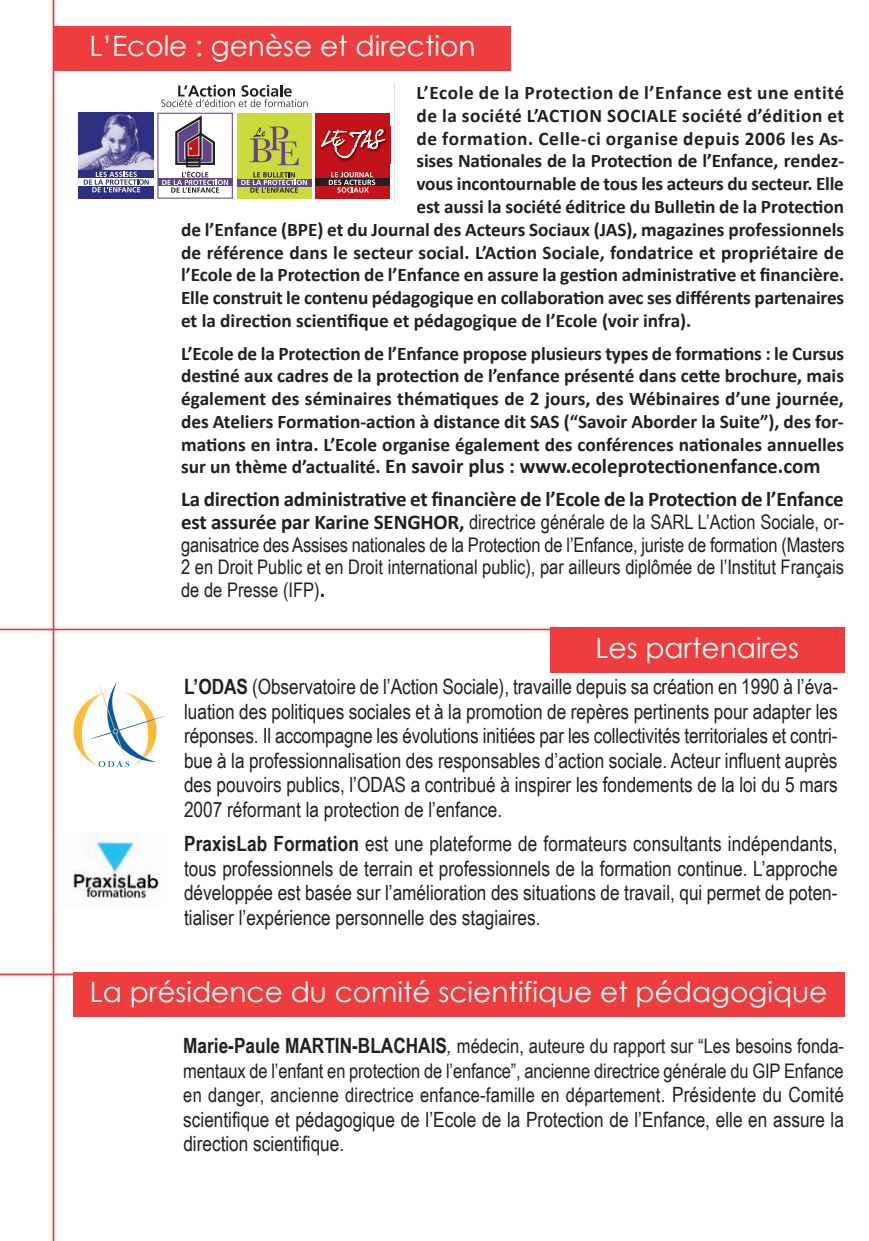
<style>
.page{position:relative;width:869px;height:1241px;background:#fff}
.page>*{position:absolute;margin:0;border:0;box-sizing:border-box;transform-origin:0 0}
.t1{font:28px "Century Gothic";color:#fff}
.t2{font:21px/24.5px "Arial Narrow";color:#231f20;text-align:justify}
.t3{font:700 21px/32.7px "Calibri";letter-spacing:-.01em;color:#231f20}
.t4{font:20.12px/22.8px "Arial Narrow";letter-spacing:.005em;color:#231f20;text-align:justify}
.t5{font:700 19.25px/22.8px "Calibri";color:#231f20;text-align:justify}
.t6{font:700 19.25px "Calibri";letter-spacing:.03em;color:#231f20}
.t7{font:700 19.25px "Calibri";letter-spacing:.035em;color:#231f20}
.s1{font-size:19.25px}
.s2{font-family:"Calibri";font-weight:700;font-size:21px}
.s3{font-weight:700}
.s4{font-weight:700;font-size:21px}
.s5{font-style:italic;font-size:21px}
.s6{font-size:21px}
</style>
<div class="page">
<div style="left:54px;top:26px;width:456px;height:45px;background:#ee3d3e"></div>
<hr style="left:0;top:628px;width:822px;height:2px;background:#ee3d3e">
<hr style="left:0;top:973px;width:791px;height:2px;background:#ee3d3e">
<div style="left:550px;top:627px;width:293px;height:46px;background:#ee3d3e"></div>
<svg style="left:73px;top:682px;width:93px;height:86px"></svg>
<img style="left:73px;top:833px;width:87px;height:66px">
<hr style="left:53px;top:0;width:1px;height:1240px;background:#ee3d3e">
<div style="left:73px;top:972px;width:770px;height:44px;background:#ee3d3e"></div>
<svg style="left:78px;top:84px;width:313px;height:115px"></svg>
<h1 class="t1" style="left:89px;top:28px;width:387px">L’Ecole : genèse et direction</h1>
<p class="t6" style="left:416px;top:81px;width:429px">L’Ecole de la Protection de l’Enfance est une entité</p>
<p class="t6" style="left:416px;top:104px;width:429px">de la société L’ACTION SOCIALE société d’édition et</p>
<p class="t7" style="left:416px;top:126px;width:428px">de formation. Celle-ci organise depuis 2006 les As-</p>
<p class="t5" style="left:416px;top:149px;width:429px">sises Nationales de la Protection de l’Enfance, rendez-</p>
<p class="t5" style="left:416px;top:172px;width:429px">vous incontournable de tous les acteurs du secteur. Elle</p>
<p class="t5" style="left:416px;top:195px;width:429px">est aussi la société éditrice du Bulletin de la Protection</p>
<p class="t5" style="left:181px;top:218px;width:664px">de l’Enfance (BPE) et du Journal des Acteurs Sociaux (JAS), magazines professionnels</p>
<p class="t5" style="left:181px;top:240px;width:664px">de référence dans le secteur social. L’Action Sociale, fondatrice et propriétaire de</p>
<p class="t5" style="left:181px;top:263px;width:664px">l’Ecole de la Protection de l’Enfance en assure la gestion administrative et financière.</p>
<p class="t5" style="left:181px;top:286px;width:664px">Elle construit le contenu pédagogique en collaboration avec ses différents partenaires</p>
<p class="t5" style="left:181px;top:309px;width:511px">et la direction scientifique et pédagogique de l’Ecole (voir infra).</p>
<p class="t5" style="left:181px;top:341px;width:664px">L’Ecole de la Protection de l’Enfance propose plusieurs types de formations : le Cursus destiné aux cadres de la protection de l’enfance présenté dans cette brochure, mais également des séminaires thématiques de 2 jours, des Wébinaires d’une journée, des Ateliers Formation-action à distance dit SAS (“Savoir Aborder la Suite”), des for&shy;mations en intra. L’Ecole organise également des conférences nationales annuelles</p>
<p class="t3" style="left:181px;top:450px;width:664px"><span class="s1">sur un thème d’actualité.</span> En savoir plus : www.ecoleprotectionenfance.com<br>La direction administrative et financière de l’Ecole de la Protection de l’Enfance</p>
<p class="t4" style="left:181px;top:510px;width:664px"><span class="s2">est assurée par Karine SENGHOR,</span> directrice générale de la SARL L’Action Sociale, or&shy;ganisatrice des Assises nationales de la Protection de l’Enfance, juriste de formation (Masters 2 en Droit Public et en Droit international public), par ailleurs diplômée de l’Institut Français de de Presse (IFP)<span class="s2">.</span></p>
<h1 class="t1" style="left:595px;top:629px;width:205px">Les partenaires</h1>
<p class="t2" style="left:184px;top:674px;width:655px"><span class="s3">L’odaS</span> (Observatoire de l’Action Sociale), travaille depuis sa création en 1990 à l’éva&shy;luation des politiques sociales et à la promotion de repères pertinents pour adapter les réponses. Il accompagne les évolutions initiées par les collectivités territoriales et contri&shy;bue à la professionnalisation des responsables d’action sociale. Acteur influent auprès des pouvoirs publics, l’ODAS a contribué à inspirer les fondements de la loi du 5 mars 2007 réformant la protection de l’enfance.</p>
<p class="t2" style="left:184px;top:831px;width:654px"><span class="s3">PraxisLab formation</span> est une plateforme de formateurs consultants indépendants, tous professionnels de terrain et professionnels de la formation continue. L’approche développée est basée sur l’amélioration des situations de travail, qui permet de poten&shy;tialiser l’expérience personnelle des stagiaires.</p>
<h1 class="t1" style="left:90px;top:974px;width:738px">La présidence du comité scientifique et pédagogique</h1>
<p class="t4" style="left:183px;top:1033px;width:662px;line-height:24.5px"><span class="s4">marie-Paule martiN-BLaCHaiS</span><span class="s5">,</span> médecin, auteure du rapport sur “Les besoins fonda&shy;mentaux de l’enfant en protection de l’enfance”, ancienne directrice générale du GIP Enfance en danger, ancienne directrice enfance-famille en département<span class="s6">. Présidente du Comité</span></p>
<p class="t2" style="left:183px;top:1106px;width:662px">scientifique et pédagogique de l’Ecole de la Protection de l’Enfance, elle en assure la direction scientifique.</p>
</div>
